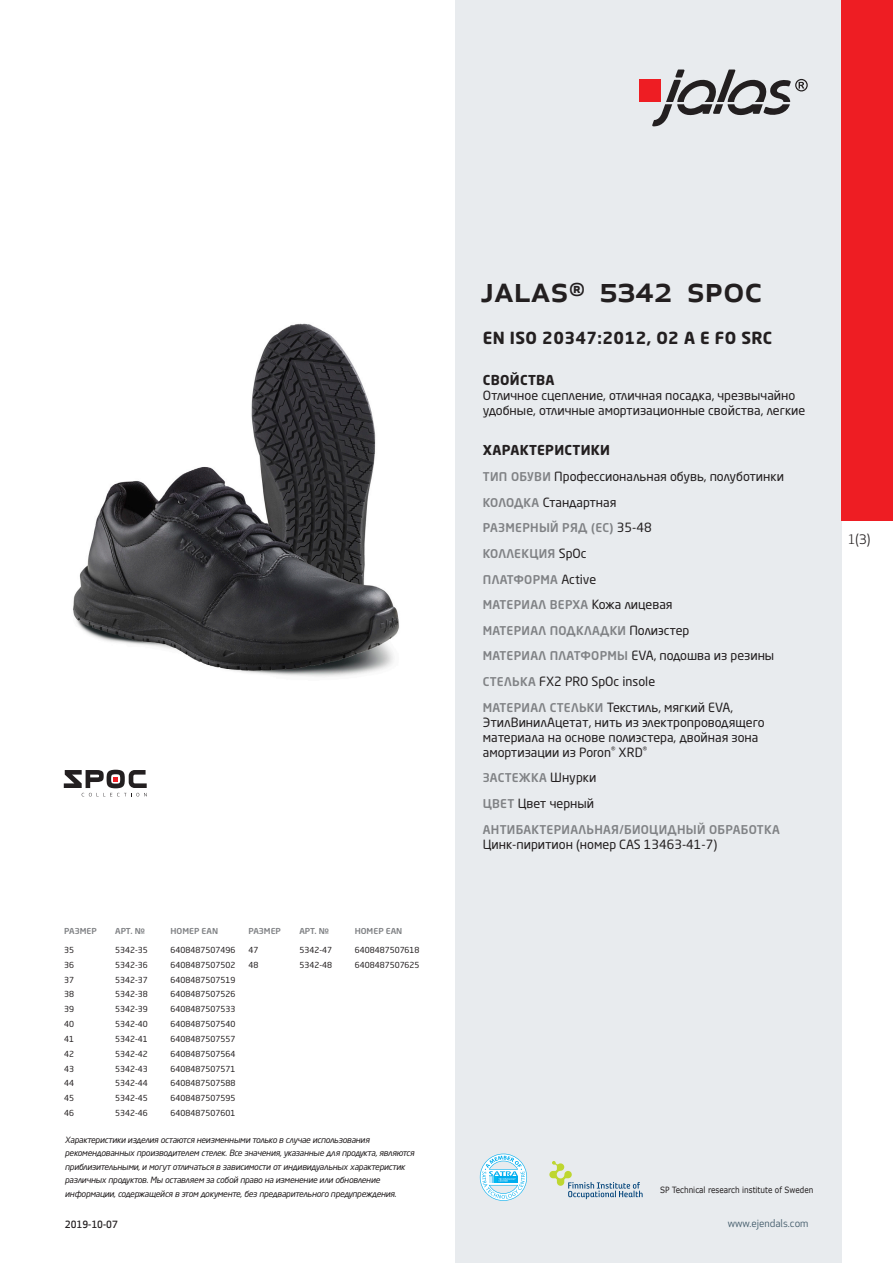
<style>
.page{position:relative;width:893px;height:1263px;background:#fff}
.page>*{position:absolute;margin:0;border:0;box-sizing:border-box;transform-origin:0 0}
.prodname{font:500 36px "Apex New";color:#231f20}
.Funktion_body{font:700 16.5px "Neo Sans Pro Cyr";letter-spacing:.025em;color:#231f20}
.Funktion_body-2{font:700 13.5px "Neo Sans Pro Cyr";letter-spacing:.025em;color:#231f20}
.t1{font:12.75px "Apex New";color:#231f20}
.Funktion_body-3{font:12.6px/15px "Neo Sans Pro Cyr";color:#231f20}
.Funktion_body-4{font:500 12px "Neo Sans Pro Cyr";letter-spacing:.025em;color:#808285}
.t2{font:10.5px "Apex New";color:#405968}
.Sidfot_datum{font:500 9.75px "Apex New";color:#231f20}
.t3{font:italic 8.55px/13.5px "Neo Sans Pro Cyr";letter-spacing:-.025em;color:#231f20}
.t4{font:8.55px "Verdana";color:#231f20;scale:.85 1}
.ArticleTable_body{font:8.25px "Neo Sans Pro Cyr";color:#231f20}
.ArticeTable_header{font:500 8.1px "Neo Sans Pro Cyr";color:#808285;scale:1.06 1}
.s1{font-weight:500;font-size:12px;color:#808285}
.s2{font-weight:400;font-size:12.6px;color:#231f20}
</style>
<div class="page">
<div style="left:455px;top:0;width:387px;height:1263px;background:#e8ebee"></div>
<svg style="left:549px;top:1161px;width:94px;height:38px"></svg>
<svg style="left:480px;top:1154px;width:47px;height:47px"></svg>
<div style="left:639px;top:80px;width:22px;height:22px;background:#ee1d23"></div>
<svg style="left:652px;top:70px;width:156px;height:56px"></svg>
<div style="left:842px;top:0;width:51px;height:520px;background:#ee1d23"></div>
<img style="left:73px;top:323px;width:326px;height:354px">
<svg style="left:64px;top:770px;width:83px;height:26px"></svg>
<p class="ArticeTable_header" style="left:64px;top:926px;width:32px">РАЗМЕР</p>
<p class="ArticeTable_header" style="left:115px;top:926px;width:30px">АРТ. №</p>
<p class="ArticeTable_header" style="left:171px;top:926px;width:46px">НОМЕР EAN</p>
<p class="ArticleTable_body" style="left:64px;top:945px;width:11px">35</p>
<p class="ArticleTable_body" style="left:115px;top:945px;width:34px">5342-35</p>
<p class="ArticleTable_body" style="left:171px;top:945px;width:66px">6408487507496</p>
<p class="ArticleTable_body" style="left:64px;top:960px;width:11px">36</p>
<p class="ArticleTable_body" style="left:115px;top:960px;width:34px">5342-36</p>
<p class="ArticleTable_body" style="left:171px;top:960px;width:66px">6408487507502</p>
<p class="ArticleTable_body" style="left:64px;top:974px;width:11px">37</p>
<p class="ArticleTable_body" style="left:115px;top:974px;width:34px">5342-37</p>
<p class="ArticleTable_body" style="left:171px;top:974px;width:66px">6408487507519</p>
<p class="ArticleTable_body" style="left:64px;top:989px;width:11px">38</p>
<p class="ArticleTable_body" style="left:115px;top:989px;width:34px">5342-38</p>
<p class="ArticleTable_body" style="left:171px;top:989px;width:66px">6408487507526</p>
<p class="ArticleTable_body" style="left:64px;top:1004px;width:11px">39</p>
<p class="ArticleTable_body" style="left:115px;top:1004px;width:34px">5342-39</p>
<p class="ArticleTable_body" style="left:171px;top:1004px;width:66px">6408487507533</p>
<p class="ArticleTable_body" style="left:64px;top:1019px;width:11px">40</p>
<p class="ArticleTable_body" style="left:115px;top:1019px;width:34px">5342-40</p>
<p class="ArticleTable_body" style="left:171px;top:1019px;width:66px">6408487507540</p>
<p class="ArticleTable_body" style="left:64px;top:1034px;width:11px">41</p>
<p class="ArticleTable_body" style="left:115px;top:1034px;width:34px">5342-41</p>
<p class="ArticleTable_body" style="left:171px;top:1034px;width:66px">6408487507557</p>
<p class="ArticleTable_body" style="left:64px;top:1049px;width:11px">42</p>
<p class="ArticleTable_body" style="left:115px;top:1049px;width:34px">5342-42</p>
<p class="ArticleTable_body" style="left:171px;top:1049px;width:66px">6408487507564</p>
<p class="ArticleTable_body" style="left:64px;top:1063px;width:11px">43</p>
<p class="ArticleTable_body" style="left:115px;top:1063px;width:34px">5342-43</p>
<p class="ArticleTable_body" style="left:171px;top:1063px;width:66px">6408487507571</p>
<p class="ArticleTable_body" style="left:64px;top:1078px;width:11px">44</p>
<p class="ArticleTable_body" style="left:115px;top:1078px;width:34px">5342-44</p>
<p class="ArticleTable_body" style="left:171px;top:1078px;width:66px">6408487507588</p>
<p class="ArticleTable_body" style="left:64px;top:1093px;width:11px">45</p>
<p class="ArticleTable_body" style="left:115px;top:1093px;width:34px">5342-45</p>
<p class="ArticleTable_body" style="left:171px;top:1093px;width:66px">6408487507595</p>
<p class="ArticleTable_body" style="left:64px;top:1108px;width:11px">46</p>
<p class="ArticleTable_body" style="left:115px;top:1108px;width:34px">5342-46</p>
<p class="ArticleTable_body" style="left:171px;top:1108px;width:66px">6408487507601</p>
<p class="ArticeTable_header" style="left:248px;top:926px;width:32px">РАЗМЕР</p>
<p class="ArticeTable_header" style="left:299px;top:926px;width:30px">АРТ. №</p>
<p class="ArticeTable_header" style="left:355px;top:926px;width:46px">НОМЕР EAN</p>
<p class="ArticleTable_body" style="left:248px;top:945px;width:11px">47</p>
<p class="ArticleTable_body" style="left:299px;top:945px;width:34px">5342-47</p>
<p class="ArticleTable_body" style="left:355px;top:945px;width:66px">6408487507618</p>
<p class="ArticleTable_body" style="left:248px;top:960px;width:11px">48</p>
<p class="ArticleTable_body" style="left:299px;top:960px;width:34px">5342-48</p>
<p class="ArticleTable_body" style="left:355px;top:960px;width:66px">6408487507625</p>
<p class="t3" style="left:65px;top:1132px;width:351px">Характеристики изделия остаются неизменными только в случае использования рекомендованных производителем стелек. Все значения, указанные для продукта, являются приблизительными, и могут отличаться в зависимости от индивидуальных характеристик различных продуктов. Мы оставляем за собой право на изменение или обновление информации, содержащейся в этом документе, без предварительного предупреждения.</p>
<p class="Sidfot_datum" style="left:65px;top:1218px;width:54px">2019-10-07</p>
<p class="prodname" style="left:480px;top:265px;width:284px">JALAS<sup>®</sup> 5342 SpOc</p>
<p class="Funktion_body" style="left:483px;top:327px;width:291px">EN ISO 20347:2012, O2 A E FO SRC</p>
<p class="Funktion_body-2" style="left:483px;top:371px;width:73px">СВОЙСТВА</p>
<p class="Funktion_body-3" style="left:483px;top:387px;width:324px">Отличное сцепление, отличная посадка, чрезвычайно удобные, отличные амортизационные свойства, легкие</p>
<p class="Funktion_body-2" style="left:483px;top:442px;width:129px">ХАРАКТЕРИСТИКИ</p>
<p class="Funktion_body-3" style="left:483px;top:469px;width:303px"><span class="s1">ТИП ОБУВИ</span> Профессиональная обувь, полуботинки</p>
<p class="Funktion_body-3" style="left:483px;top:494px;width:135px"><span class="s1">КОЛОДКА</span> Стандартная</p>
<p class="Funktion_body-4" style="left:483px;top:520px;width:170px">РАЗМЕРНЫЙ РЯД (EC) <span class="s2">35-48</span></p>
<p class="Funktion_body-4" style="left:483px;top:546px;width:105px">КОЛЛЕКЦИЯ <span class="s2">SpOc</span></p>
<p class="Funktion_body-4" style="left:483px;top:571px;width:115px">ПЛАТФОРМА <span class="s2">Active</span></p>
<p class="Funktion_body-4" style="left:483px;top:597px;width:191px">МАТЕРИАЛ ВЕРХА <span class="s2">Кожа лицевая</span></p>
<p class="Funktion_body-4" style="left:483px;top:623px;width:208px">МАТЕРИАЛ ПОДКЛАДКИ <span class="s2">Полиэстер</span></p>
<p class="Funktion_body-3" style="left:483px;top:648px;width:293px"><span class="s1">МАТЕРИАЛ ПЛАТФОРМЫ</span> EVA, подошва из резины</p>
<p class="Funktion_body-3" style="left:483px;top:674px;width:174px"><span class="s1">СТЕЛЬКА</span> FX2 PRO SpOc insole</p>
<p class="Funktion_body-3" style="left:483px;top:699px;width:283px"><span class="s1">МАТЕРИАЛ СТЕЛЬКИ</span> Текстиль, мягкий EVA, ЭтилВинилАцетат, нить из электропроводящего материала на основе полиэстера, двойная зона амортизации из Poron<sup>®</sup> XRD<sup>®</sup></p>
<p class="Funktion_body-4" style="left:483px;top:770px;width:115px">ЗАСТЕЖКА <span class="s2">Шнурки</span></p>
<p class="Funktion_body-3" style="left:483px;top:796px;width:113px"><span class="s1">ЦВЕТ</span> Цвет черный</p>
<p class="Funktion_body-4" style="left:483px;top:821px;width:298px">АНТИБАКТЕРИАЛЬНАЯ/БИОЦИДНЫЙ ОБРАБОТКА</p>
<p class="Funktion_body-3" style="left:483px;top:836px;width:236px">Цинк-пиритион (номер CAS 13463-41-7)</p>
<p class="t1" style="left:848px;top:531px;width:24px">1(3)</p>
<p class="t4" style="left:660px;top:1184px;width:182px">SP Technical research institute of Sweden</p>
<p class="t2" style="left:728px;top:1217px;width:82px">www.ejendals.com</p>
</div>
